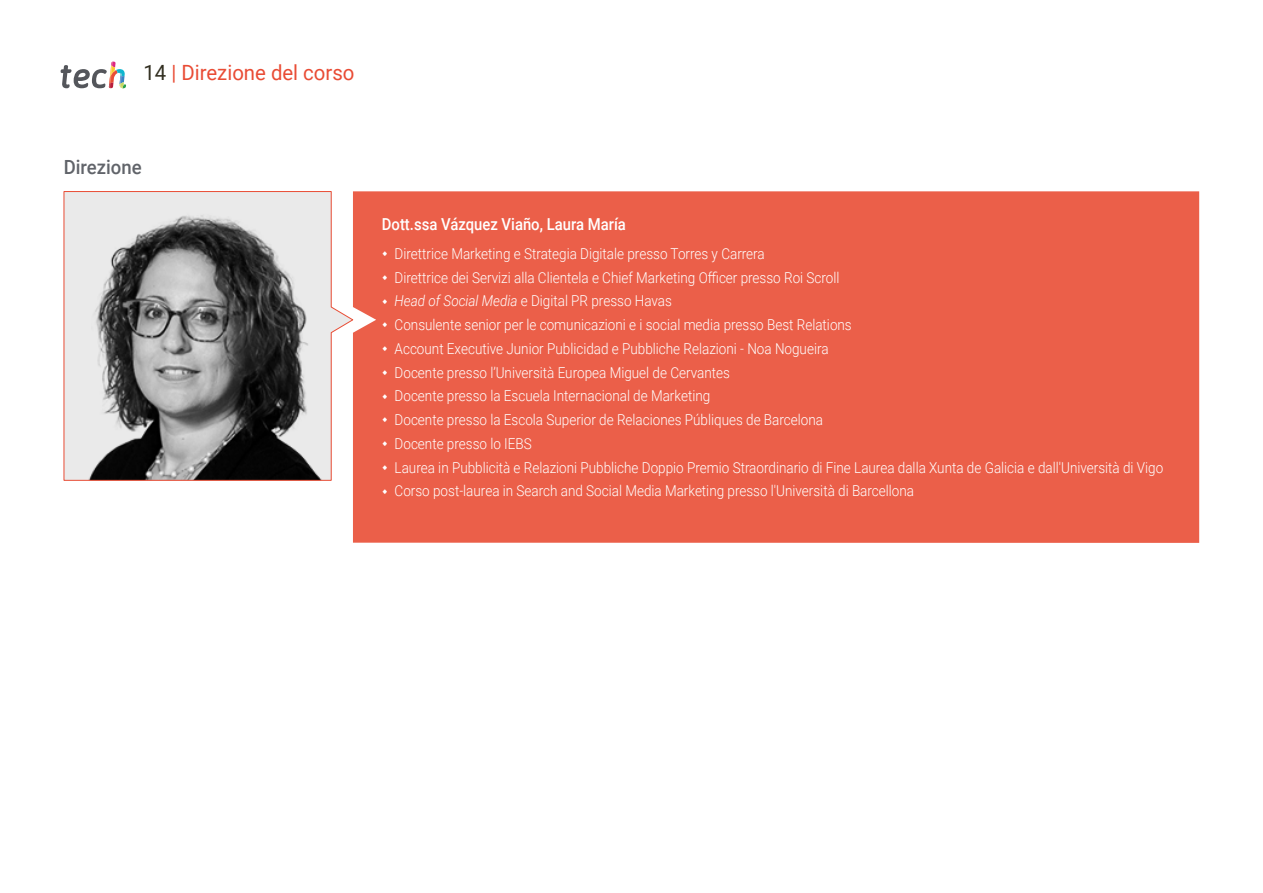
<style>
.page{position:relative;width:1263px;height:893px;background:#fff}
.page>*{position:absolute;margin:0;border:0;box-sizing:border-box;transform-origin:0 0}
.t1{font:21px "Roboto";color:#e94c35}
.t2{font:500 19.5px "Roboto";color:#61646a;scale:.95 1}
.t3{font:500 16.5px "Roboto";color:#fff;scale:.9 1}
.t4{font:300 15px/23.7px "Roboto";color:#fff;scale:.9 1}
.s1{color:#312e20}
.s2{font-style:italic}
</style>
<div class="page">
<svg style="left:61px;top:62px;width:65px;height:27px"></svg>
<div style="left:353px;top:191px;width:846px;height:352px;background:#eb5f49"></div>
<svg style="left:64px;top:191px;width:289px;height:290px;background:#9b9998"></svg>
<svg style="left:383px;top:251px;width:4px;height:5px"></svg>
<svg style="left:383px;top:275px;width:4px;height:5px"></svg>
<svg style="left:383px;top:299px;width:4px;height:5px"></svg>
<svg style="left:383px;top:323px;width:4px;height:5px"></svg>
<svg style="left:383px;top:346px;width:4px;height:5px"></svg>
<svg style="left:383px;top:370px;width:4px;height:5px"></svg>
<svg style="left:383px;top:394px;width:4px;height:5px"></svg>
<svg style="left:383px;top:418px;width:4px;height:5px"></svg>
<svg style="left:383px;top:441px;width:4px;height:5px"></svg>
<svg style="left:383px;top:465px;width:4px;height:5px"></svg>
<svg style="left:383px;top:489px;width:4px;height:5px"></svg>
<h1 class="t1" style="left:144px;top:57px;width:213px"><span class="s1">14</span> | Direzione del corso</h1>
<h2 class="t2" style="left:64px;top:153px;width:84px">Direzione</h2>
<p class="t3" style="left:382px;top:213px;width:273px">Dott.ssa Vázquez Viaño, Laura María</p>
<p class="t4" style="left:395px;top:241px;width:855px">Direttrice Marketing e Strategia Digitale presso Torres y Carrera<br>Direttrice dei Servizi alla Clientela e Chief Marketing Officer presso Roi Scroll<br><span class="s2">Head of Social Media</span> e Digital PR presso Havas<br>Consulente senior per le comunicazioni e i social media presso Best Relations<br>Account Executive Junior Publicidad e Pubbliche Relazioni - Noa Nogueira<br>Docente presso l’Università Europea Miguel de Cervantes<br>Docente presso la Escuela Internacional de Marketing<br>Docente presso la Escola Superior de Relaciones Públiques de Barcelona<br>Docente presso lo IEBS<br>Laurea in Pubblicità e Relazioni Pubbliche Doppio Premio Straordinario di Fine Laurea dalla Xunta de Galicia e dall'Università di Vigo Corso post-laurea in Search and Social Media Marketing presso l'Università di Barcellona</p>
</div>
